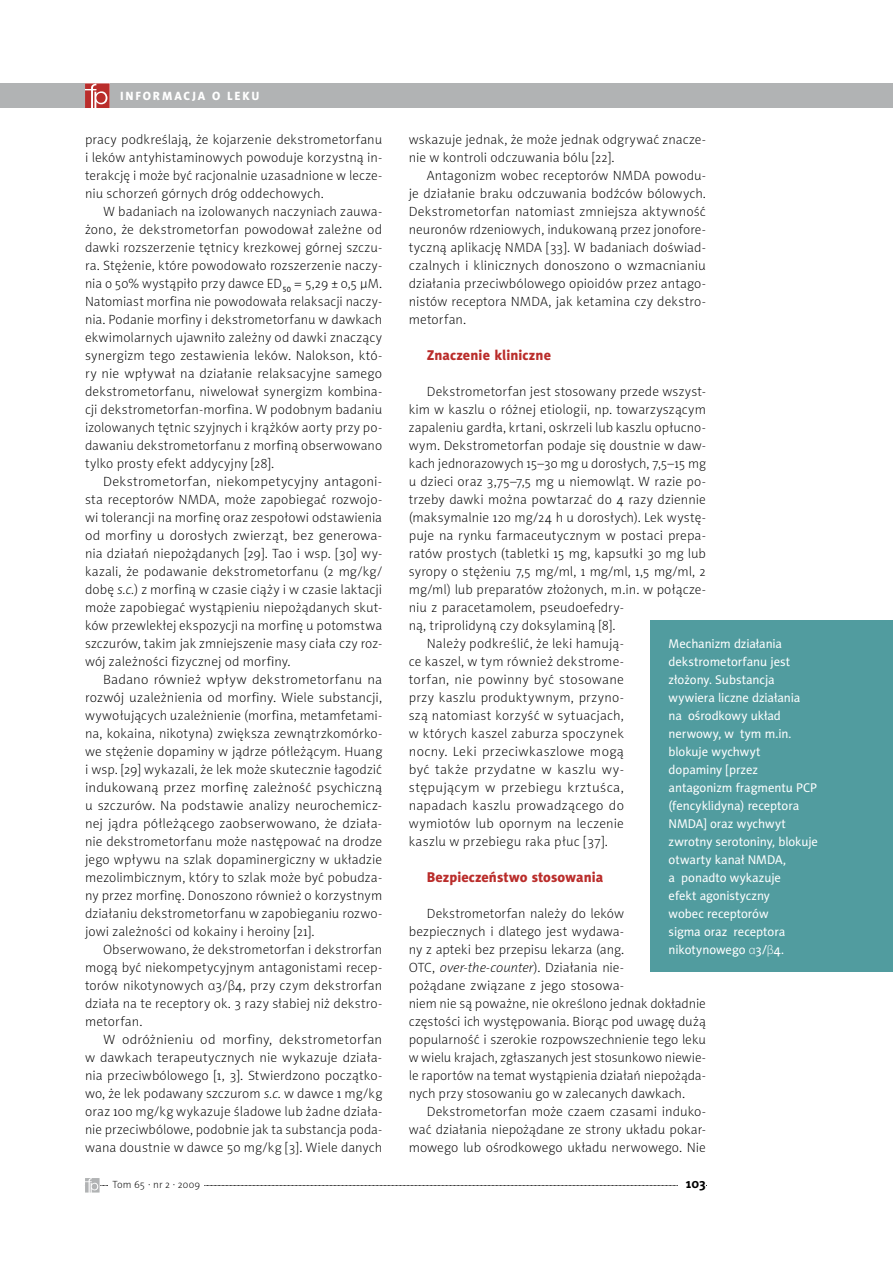
<style>
.page{position:relative;width:893px;height:1263px;background:#fff}
.page>*{position:absolute;margin:0;border:0;box-sizing:border-box;transform-origin:0 0}
.t1{font:14.25px "Naomi Sans EFN Heavy";letter-spacing:.005em;color:#ba2d2b}
.t2{font:13.5px/18px "Naomi Sans EFN Thin";letter-spacing:.01em;color:#000;text-align:justify}
.t3{font:13.5px "Naomi Sans EFN Thin";letter-spacing:.03em;color:#000}
.t4{font:700 13.5px "Naomi Sans EFN";color:#000}
.t5{font:12.75px/18px "Naomi Sans EFN";letter-spacing:-.005em;color:#fff}
.t6{font:12px "Naomi Sans EFN Heavy";letter-spacing:.15em;color:#fff}
.t7{font:10.5px "Naomi Sans EFN Thin";letter-spacing:.01em;color:#000}
.s1{font-style:italic}
.s2{font-family:"Myriad Pro";font-weight:300}
</style>
<div class="page">
<div style="left:0;top:83px;width:893px;height:25px;background:#b1b3b4"></div>
<svg style="left:85px;top:83px;width:25px;height:25px"></svg>
<svg style="left:85px;top:1178px;width:622px;height:14px"></svg>
<div style="left:651px;top:621px;width:242px;height:351px;background:#519c9f"></div>
<p class="t6" style="left:120px;top:89px;width:141px">INFORMACJA O LEKU</p>
<p class="t2" style="left:85px;top:131px;width:299px">pracy podkreślają, że kojarzenie dekstrometorfanu i leków antyhistaminowych powoduje korzystną in&shy;terakcję i może być racjonalnie uzasadnione w lecze&shy;niu schorzeń górnych dróg oddechowych.</p>
<p class="t2" style="left:85px;top:203px;width:299px;text-indent:18px">W badaniach na izolowanych naczyniach zauwa&shy;żono, że dekstrometorfan powodował zależne od dawki rozszerzenie tętnicy krezkowej górnej szczu&shy;ra. Stężenie, które powodowało rozszerzenie naczy&shy;nia o 50% wystąpiło przy dawce ED<sub>50</sub> = 5,29 ± 0,5 µM.<br>Natomiast morfina nie powodowała relaksacji naczy&shy;nia. Podanie morfiny i dekstrometorfanu w dawkach ekwimolarnych ujawniło zależny od dawki znaczący synergizm tego zestawienia leków. Nalokson, któ&shy;ry nie wpływał na działanie relaksacyjne samego dekstrometorfanu, niwelował synergizm kombina&shy;cji dekstrometorfan-morfina. W podobnym badaniu izolowanych tętnic szyjnych i krążków aorty przy po&shy;dawaniu dekstrometorfanu z morfiną obserwowano tylko prosty efekt addycyjny [28].</p>
<p class="t2" style="left:85px;top:473px;width:299px;text-indent:18px">Dekstrometorfan, niekompetycyjny antagoni&shy;sta receptorów NMDA, może zapobiegać rozwojo&shy;wi tolerancji na morfinę oraz zespołowi odstawienia od morfiny u dorosłych zwierząt, bez generowa&shy;nia działań niepożądanych [29]. Tao i wsp. [30] wy&shy;kazali, że podawanie dekstrometorfanu (2 mg/kg/ dobę <span class="s1">s.c.</span>) z morfiną w czasie ciąży i w czasie laktacji może zapobiegać wystąpieniu niepożądanych skut&shy;ków przewlekłej ekspozycji na morfinę u potomstwa szczurów, takim jak zmniejszenie masy ciała czy roz&shy;wój zależności fizycznej od morfiny.</p>
<p class="t2" style="left:85px;top:671px;width:299px;text-indent:18px">Badano również wpływ dekstrometorfanu na rozwój uzależnienia od morfiny. Wiele substancji, wywołujących uzależnienie (morfina, metamfetami&shy;na, kokaina, nikotyna) zwiększa zewnątrzkomórko&shy;we stężenie dopaminy w jądrze półleżącym. Huang i wsp. [29] wykazali, że lek może skutecznie łagodzić indukowaną przez morfinę zależność psychiczną u szczurów. Na podstawie analizy neurochemicz&shy;nej jądra półleżącego zaobserwowano, że działa&shy;nie dekstrometorfanu może następować na drodze jego wpływu na szlak dopaminergiczny w układzie mezolimbicznym, który to szlak może być pobudza&shy;ny przez morfinę. Donoszono również o korzystnym działaniu dekstrometorfanu w zapobieganiu rozwo&shy;jowi zależności od kokainy i heroiny [21].</p>
<p class="t2" style="left:85px;top:941px;width:299px;text-indent:18px">Obserwowano, że dekstrometorfan i dekstrorfan mogą być niekompetycyjnym antagonistami recep&shy;torów nikotynowych <span class="s2">α</span>3/<span class="s2">β</span>4, przy czym dekstrorfan działa na te receptory ok. 3 razy słabiej niż dekstro&shy;metorfan.</p>
<p class="t2" style="left:85px;top:1031px;width:299px;text-indent:18px">W odróżnieniu od morfiny, dekstrometorfan w dawkach terapeutycznych nie wykazuje działa&shy;nia przeciwbólowego [1, 3]. Stwierdzono początko&shy;wo, że lek podawany szczurom <span class="s1">s.c.</span> w dawce 1 mg/kg oraz 100 mg/kg wykazuje śladowe lub żadne działa&shy;nie przeciwbólowe, podobnie jak ta substancja poda&shy;wana doustnie w dawce 50 mg/kg [3]. Wiele danych</p>
<p class="t2" style="left:409px;top:131px;width:299px">wskazuje jednak, że może jednak odgrywać znacze&shy;nie w kontroli odczuwania bólu [22].</p>
<p class="t2" style="left:409px;top:167px;width:299px;text-indent:18px">Antagonizm wobec receptorów NMDA powodu&shy;je działanie braku odczuwania bodźców bólowych.<br>Dekstrometorfan natomiast zmniejsza aktywność neuronów rdzeniowych, indukowaną przez jonofore&shy;tyczną aplikację NMDA [33]. W badaniach doświad&shy;czalnych i klinicznych donoszono o wzmacnianiu działania przeciwbólowego opioidów przez antago&shy;nistów receptora NMDA, jak ketamina czy dekstro&shy;metorfan.</p>
<p class="t1" style="left:427px;top:347px;width:126px">Znaczenie kliniczne</p>
<p class="t2" style="left:427px;top:383px;width:281px">Dekstrometorfan jest stosowany przede wszyst-</p>
<p class="t2" style="left:409px;top:401px;width:299px">kim w kaszlu o różnej etiologii, np. towarzyszącym</p>
<p class="t2" style="left:409px;top:419px;width:299px">zapaleniu gardła, krtani, oskrzeli lub kaszlu opłucno-</p>
<p class="t2" style="left:409px;top:437px;width:299px">wym. Dekstrometorfan podaje się doustnie w daw-</p>
<p class="t2" style="left:409px;top:455px;width:299px">kach jednorazowych 15–30 mg u dorosłych, 7,5–15 mg</p>
<p class="t2" style="left:409px;top:473px;width:299px">u dzieci oraz 3,75–7,5 mg u niemowląt. W razie po-</p>
<p class="t2" style="left:409px;top:491px;width:299px">trzeby dawki można powtarzać do 4 razy dziennie</p>
<p class="t2" style="left:409px;top:509px;width:299px">(maksymalnie 120 mg/24 h u dorosłych). Lek wystę-</p>
<p class="t2" style="left:409px;top:527px;width:299px">puje na rynku farmaceutycznym w postaci prepa-</p>
<p class="t2" style="left:409px;top:545px;width:299px">ratów prostych (tabletki 15 mg, kapsułki 30 mg lub</p>
<p class="t2" style="left:409px;top:563px;width:298px">syropy o stężeniu 7,5 mg/ml, 1 mg/ml, 1,5 mg/ml, 2</p>
<p class="t2" style="left:409px;top:581px;width:299px">mg/ml) lub preparatów złożonych, m.in. w połącze-</p>
<p class="t2" style="left:409px;top:599px;width:217px">niu z paracetamolem, pseudoefedry-</p>
<p class="t2" style="left:409px;top:617px;width:208px">ną, triprolidyną czy doksylaminą [8].</p>
<p class="t2" style="left:427px;top:635px;width:199px">Należy podkreślić, że leki hamują-</p>
<p class="t2" style="left:409px;top:653px;width:217px">ce kaszel, w tym również dekstrome-</p>
<p class="t2" style="left:409px;top:671px;width:217px">torfan, nie powinny być stosowane</p>
<p class="t3" style="left:409px;top:690px;width:217px">przy kaszlu produktywnym, przyno-</p>
<p class="t2" style="left:409px;top:707px;width:217px">szą natomiast korzyść w sytuacjach,</p>
<p class="t2" style="left:409px;top:725px;width:217px">w których kaszel zaburza spoczynek</p>
<p class="t2" style="left:409px;top:743px;width:217px">nocny. Leki przeciwkaszlowe mogą</p>
<p class="t3" style="left:409px;top:762px;width:217px">być także przydatne w kaszlu wy-</p>
<p class="t3" style="left:409px;top:780px;width:217px">stępującym w przebiegu krztuśca,</p>
<p class="t2" style="left:409px;top:797px;width:217px">napadach kaszlu prowadzącego do</p>
<p class="t2" style="left:409px;top:815px;width:217px">wymiotów lub opornym na leczenie</p>
<p class="t2" style="left:409px;top:833px;width:200px">kaszlu w przebiegu raka płuc [37].</p>
<p class="t1" style="left:427px;top:869px;width:178px">Bezpieczeństwo stosowania</p>
<p class="t2" style="left:409px;top:905px;width:299px;text-align:left;text-indent:18px">Dekstrometorfan należy do leków<br>bezpiecznych i dlatego jest wydawa-<br>ny z apteki bez przepisu lekarza (ang.<br>OTC, <span class="s1">over-the-counter</span>). Działania nie-<br>pożądane związane z jego stosowa-<br>niem nie są poważne, nie określono jednak dokładnie częstości ich występowania. Biorąc pod uwagę dużą popularność i szerokie rozpowszechnienie tego leku w wielu krajach, zgłaszanych jest stosunkowo niewie&shy;le raportów na temat wystąpienia działań niepożąda&shy;nych przy stosowaniu go w zalecanych dawkach.</p>
<p class="t2" style="left:409px;top:1103px;width:299px;text-indent:18px">Dekstrometorfan może czaem czasami induko&shy;wać działania niepożądane ze strony układu pokar&shy;mowego lub ośrodkowego układu nerwowego. Nie</p>
<p class="t5" style="left:669px;top:635px;width:151px">Mechanizm działania dekstrometorfanu jest złożony. Substancja wywiera liczne działania<br>na ośrodkowy układ nerwowy, w tym m.in. blokuje wychwyt<br>dopaminy [przez antagonizm fragmentu PCP (fencyklidyna) receptora<br>NMDA] oraz wychwyt zwrotny serotoniny, blokuje otwarty kanał NMDA,<br>a ponadto wykazuje<br>efekt agonistyczny<br>wobec receptorów<br>sigma oraz receptora nikotynowego <span class="s2">α</span>3/<span class="s2">β</span>4.</p>
<p class="t7" style="left:112px;top:1179px;width:89px">Tom 65 · nr 2 · 2009</p>
<p class="t4" style="left:686px;top:1176px;width:21px">103</p>
</div>
